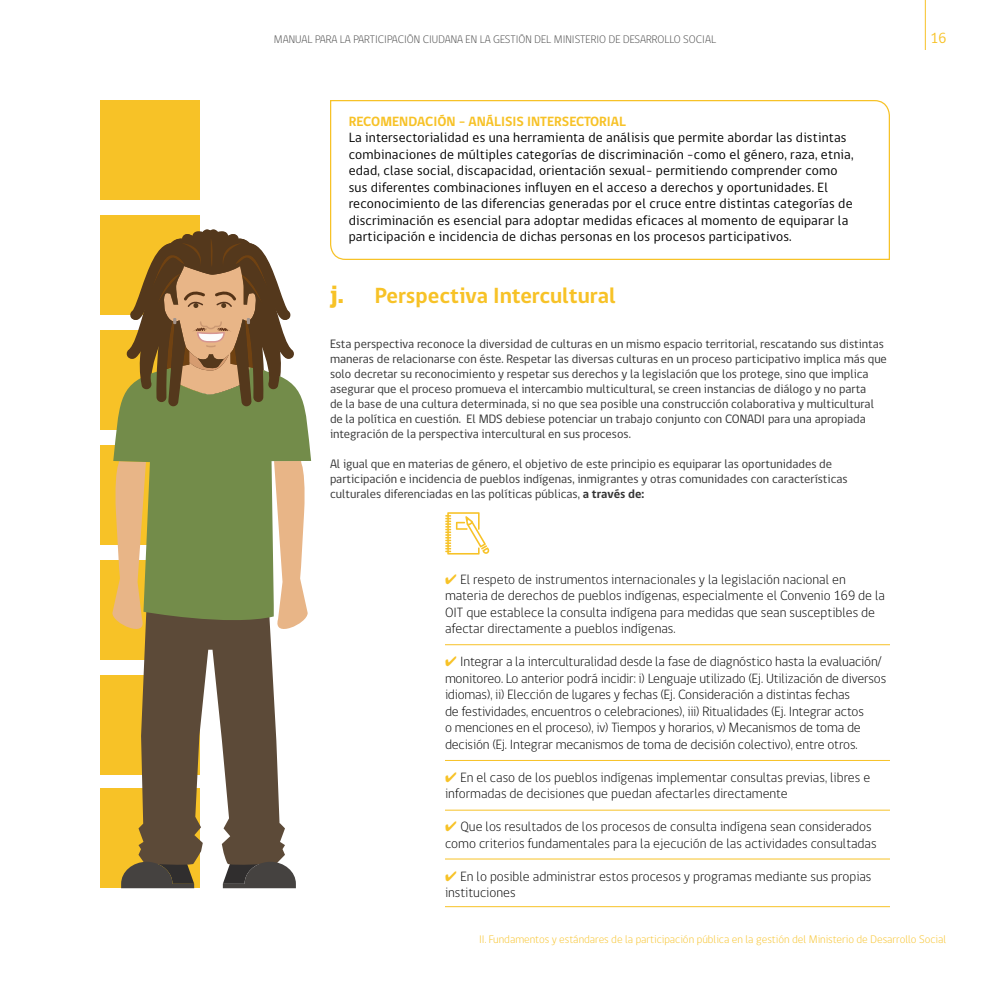
<style>
.page{position:relative;width:990px;height:990px;background:#fff}
.page>*{position:absolute;margin:0;border:0;box-sizing:border-box;transform-origin:0 0}
.titulo{font:700 22.5px "gob CL";color:#f7c227}
.t1{font:15px "gob CL";color:#f7c227}
.recuadros{font:300 13.75px/16.5px "gob CL";color:#000}
.recuadros-2{font:13.75px/16.5px "gob CL";letter-spacing:.015em;color:#000}
.recuadros-3{font:700 13.75px "gob CL";color:#f7c227}
.TEXTO_MASA{font:12.5px/15px "gob CL";color:#333}
.t2{font:300 11.25px "gob CL";color:#f7c227}
.t3{font:300 11.25px "gob CL";color:#4d4d4d}
.s1{font-weight:800;font-size:25px}
.s2{font-weight:700}
.s3{color:#f7c227}
</style>
<div class="page">
<hr style="left:925px;top:0;width:1px;height:50px;background:#f7c227">
<div style="left:100px;top:445px;width:100px;height:100px;background:#f7c227"></div>
<div style="left:100px;top:560px;width:100px;height:100px;background:#f7c227"></div>
<div style="left:100px;top:675px;width:100px;height:100px;background:#f7c227"></div>
<div style="left:100px;top:788px;width:100px;height:100px;background:#f7c227"></div>
<div style="left:100px;top:100px;width:100px;height:100px;background:#f7c227"></div>
<div style="left:100px;top:215px;width:100px;height:100px;background:#f7c227"></div>
<div style="left:100px;top:330px;width:100px;height:100px;background:#f7c227"></div>
<svg style="left:139px;top:627px;width:146px;height:236px;fill:#5c4a38"></svg>
<svg style="left:112px;top:611px;width:36px;height:28px"></svg>
<svg style="left:272px;top:627px;width:20px;height:12px"></svg>
<svg style="left:121px;top:856px;width:73px;height:32px;background:#5d5137"></svg>
<svg style="left:223px;top:856px;width:73px;height:32px;background:#5d5854"></svg>
<svg style="left:113px;top:387px;width:198px;height:240px;background:#979d63"></svg>
<svg style="left:126px;top:230px;width:169px;height:176px"></svg>
<svg style="left:330px;top:100px;width:560px;height:160px"></svg>
<hr style="left:445px;top:644px;width:445px;height:1px;background:#f7c227">
<hr style="left:445px;top:810px;width:445px;height:1px;background:#f7c227">
<hr style="left:445px;top:859px;width:445px;height:1px;background:#f7c227">
<hr style="left:445px;top:906px;width:445px;height:1px;background:#f7c227">
<hr style="left:445px;top:760px;width:445px;height:1px;background:#f7c227">
<svg style="left:445px;top:512px;width:44px;height:43px"></svg>
<p class="t3" style="left:274px;top:32px;width:444px">MANUAL PARA LA PARTICIPACIÓN CIUDANA EN LA GESTIÓN DEL MINISTERIO DE DESARROLLO SOCIAL</p>
<p class="t1" style="left:930px;top:28px;width:18px">16</p>
<p class="recuadros-3" style="left:349px;top:112px;width:279px">RECOMENDACIÓN – ANÁLISIS INTERSECTORIAL</p>
<p class="recuadros-2" style="left:349px;top:130px;width:506px">La intersectorialidad es una herramienta de análisis que permite abordar las distintas combinaciones de múltiples categorías de discriminación -como el género, raza, etnia, edad, clase social, discapacidad, orientación sexual- permitiendo comprender como sus diferentes combinaciones influyen en el acceso a derechos y oportunidades. El reconocimiento de las diferencias generadas por el cruce entre distintas categorías de discriminación es esencial para adoptar medidas eficaces al momento de equiparar la participación e incidencia de dichas personas en los procesos participativos.</p>
<p class="titulo" style="left:330px;top:280px;width:287px"><span class="s1">j.</span> Perspectiva Intercultural</p>
<p class="TEXTO_MASA" style="left:330px;top:336px;width:558px">Esta perspectiva reconoce la diversidad de culturas en un mismo espacio territorial, rescatando sus distintas maneras de relacionarse con éste. Respetar las diversas culturas en un proceso participativo implica más que solo decretar su reconocimiento y respetar sus derechos y la legislación que los protege, sino que implica asegurar que el proceso promueva el intercambio multicultural, se creen instancias de diálogo y no parta<br>de la base de una cultura determinada, si no que sea posible una construcción colaborativa y multicultural de la política en cuestión. El MDS debiese potenciar un trabajo conjunto con CONADI para una apropiada integración de la perspectiva intercultural en sus procesos.</p>
<p class="TEXTO_MASA" style="left:330px;top:456px;width:519px">Al igual que en materias de género, el objetivo de este principio es equiparar las oportunidades de participación e incidencia de pueblos indígenas, inmigrantes y otras comunidades con características culturales diferenciadas en las políticas públicas, <span class="s2">a través de:</span></p>
<p class="recuadros" style="left:445px;top:571px;width:442px"><span class="s3">✔</span> El respeto de instrumentos internacionales y la legislación nacional en materia de derechos de pueblos indígenas, especialmente el Convenio 169 de la OIT que establece la consulta indígena para medidas que sean susceptibles de afectar directamente a pueblos indígenas.</p>
<p class="recuadros" style="left:445px;top:654px;width:443px"><span class="s3">✔</span> Integrar a la interculturalidad desde la fase de diagnóstico hasta la evaluación/ monitoreo. Lo anterior podrá incidir: i) Lenguaje utilizado (Ej. Utilización de diversos idiomas), ii) Elección de lugares y fechas (Ej. Consideración a distintas fechas<br>de festividades, encuentros o celebraciones), iii) Ritualidades (Ej. Integrar actos<br>o menciones en el proceso), iv) Tiempos y horarios, v) Mecanismos de toma de decisión (Ej. Integrar mecanismos de toma de decisión colectivo), entre otros.</p>
<p class="recuadros" style="left:445px;top:769px;width:427px"><span class="s3">✔</span> En el caso de los pueblos indígenas implementar consultas previas, libres e informadas de decisiones que puedan afectarles directamente</p>
<p class="recuadros" style="left:445px;top:819px;width:433px"><span class="s3">✔</span> Que los resultados de los procesos de consulta indígena sean considerados como criterios fundamentales para la ejecución de las actividades consultadas</p>
<p class="recuadros" style="left:445px;top:868px;width:428px"><span class="s3">✔</span> En lo posible administrar estos procesos y programas mediante sus propias instituciones</p>
<p class="t2" style="left:479px;top:931px;width:469px">II. Fundamentos y estándares de la participación pública en la gestión del Ministerio de Desarrollo Social</p>
</div>
